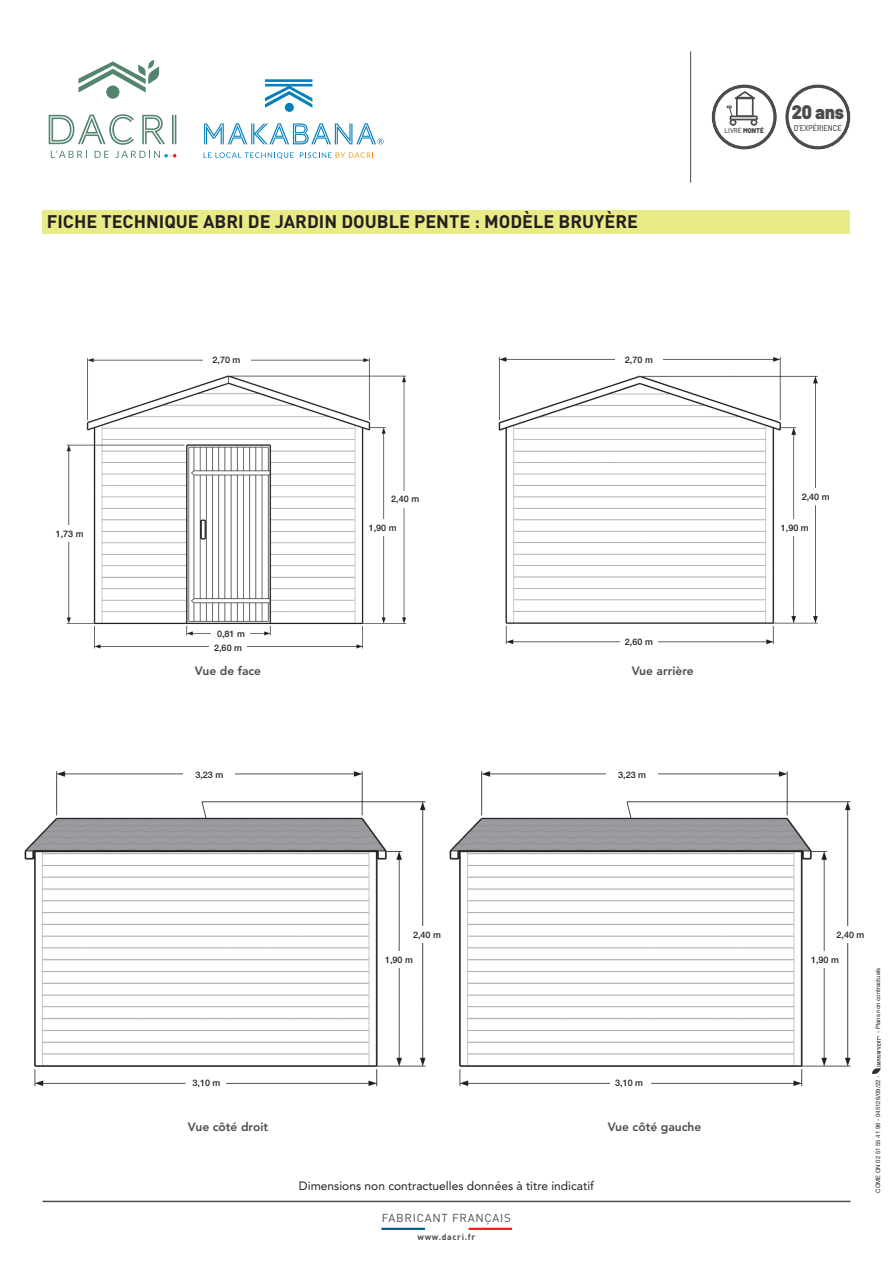
<style>
.page{position:relative;width:893px;height:1263px;background:#fff}
.page>*{position:absolute;margin:0;border:0;box-sizing:border-box;transform-origin:0 0}
.t1{font:900 19.5px "Barlow";color:#4b4c4d;scale:.9 1}
.t2{font:700 18px "DIN Pro";color:#231f20}
.t3{font:12px "Avenir LT Std";color:#231f20}
.t4{font:800 12px "Avenir LT Std";color:#4b4c4d}
.t5{font:11.4px "DIN Pro";letter-spacing:.065em;color:#4b4c4d}
.t6{font:500 9px "Helvetica Neue LT Std";color:#231f20}
.t7{font:700 8.55px "DIN Pro";letter-spacing:.075em;color:#4b4c4d}
.t8{font:500 8.4px "Barlow";color:#4b4c4d;scale:.87 1}
.t9{font:500 6.9px "Barlow";color:#4b4c4d;scale:.95 1}
.t10{font:6px "Helvetica Neue LT Std";color:#231f20}
.s1{font-weight:900}
</style>
<div class="page">
<img style="left:872px;top:1036px;width:9px;height:38px">
<hr style="left:43px;top:1201px;width:807px;height:1px;background:#4b4c4d">
<hr style="left:690px;top:51px;width:1px;height:132px;background:#4b4c4d">
<svg style="left:49px;top:114px;width:127px;height:44px"></svg>
<hr style="left:172px;top:115px;width:2px;height:29px;background:#53856e">
<div style="left:106px;top:86px;width:13px;height:12px;background:#53856e;border-radius:50%"></div>
<svg style="left:78px;top:60px;width:81px;height:33px"></svg>
<svg style="left:204px;top:152px;width:90px;height:7px"></svg>
<svg style="left:300px;top:152px;width:73px;height:6px"></svg>
<svg style="left:265px;top:79px;width:47px;height:29px"></svg>
<div style="left:285px;top:103px;width:9px;height:9px;background:#037fbb;border-radius:50%"></div>
<svg style="left:204px;top:123px;width:180px;height:21px"></svg>
<svg style="left:785px;top:84px;width:65px;height:66px"></svg>
<svg style="left:712px;top:84px;width:65px;height:66px"></svg>
<hr style="left:381px;top:1228px;width:44px;height:2px;background:#005d91">
<hr style="left:469px;top:1228px;width:43px;height:2px;background:#ee1d23">
<img style="left:66px;top:358px;width:341px;height:291px">
<img style="left:24px;top:771px;width:402px;height:316px">
<img style="left:449px;top:771px;width:402px;height:316px">
<img style="left:498px;top:357px;width:320px;height:288px">
<div style="left:43px;top:210px;width:807px;height:23px;background:#e9eb86"></div>
<div style="left:203px;top:351px;width:47px;height:17px;background:#fff"></div>
<div style="left:615px;top:351px;width:48px;height:17px;background:#fff"></div>
<div style="left:51px;top:526px;width:37px;height:16px;background:#fff"></div>
<div style="left:209px;top:639px;width:38px;height:17px;background:#fff"></div>
<div style="left:184px;top:766px;width:51px;height:17px;background:#fff"></div>
<div style="left:607px;top:766px;width:51px;height:17px;background:#fff"></div>
<div style="left:401px;top:926px;width:51px;height:17px;background:#fff"></div>
<div style="left:825px;top:926px;width:51px;height:17px;background:#fff"></div>
<div style="left:379px;top:951px;width:39px;height:17px;background:#fff"></div>
<div style="left:805px;top:951px;width:39px;height:17px;background:#fff"></div>
<div style="left:187px;top:1075px;width:39px;height:16px;background:#fff"></div>
<div style="left:610px;top:1075px;width:39px;height:16px;background:#fff"></div>
<div style="left:620px;top:633px;width:38px;height:17px;background:#fff"></div>
<div style="left:364px;top:519px;width:37px;height:17px;background:#fff"></div>
<div style="left:776px;top:519px;width:37px;height:17px;background:#fff"></div>
<div style="left:387px;top:491px;width:37px;height:16px;background:#fff"></div>
<div style="left:797px;top:489px;width:37px;height:16px;background:#fff"></div>
<div style="left:211px;top:627px;width:39px;height:12px;background:#fff"></div>
<h2 class="t2" style="left:47px;top:207px;width:593px">FICHE TECHNIQUE ABRI DE JARDIN DOUBLE PENTE : MODÈLE BRUYÈRE</h2>
<p class="t6" style="left:213px;top:354px;width:29px">2,70 m</p>
<p class="t6" style="left:625px;top:354px;width:29px">2,70 m</p>
<p class="t9" style="left:724px;top:127px;width:43px">LIVRÉ <span class="s1">MONTÉ</span></p>
<h1 class="t1" style="left:792px;top:100px;width:59px">20 ans</h1>
<p class="t8" style="left:794px;top:123px;width:56px">D’EXPÉRIENCE</p>
<p class="t6" style="left:56px;top:529px;width:29px">1,73 m</p>
<p class="t6" style="left:391px;top:494px;width:29px">2,40 m</p>
<p class="t6" style="left:802px;top:492px;width:29px">2,40 m</p>
<p class="t6" style="left:217px;top:628px;width:29px">0,81 m</p>
<p class="t6" style="left:214px;top:642px;width:29px">2,60 m</p>
<p class="t6" style="left:369px;top:522px;width:29px">1,90 m</p>
<p class="t6" style="left:781px;top:522px;width:29px">1,90 m</p>
<p class="t6" style="left:625px;top:636px;width:29px">2,60 m</p>
<h3 class="t4" style="left:195px;top:663px;width:68px">Vue de face</h3>
<h3 class="t4" style="left:632px;top:663px;width:64px">Vue arrière</h3>
<p class="t6" style="left:195px;top:769px;width:29px">3,23 m</p>
<p class="t6" style="left:618px;top:769px;width:29px">3,23 m</p>
<p class="t6" style="left:413px;top:929px;width:29px">2,40 m</p>
<p class="t6" style="left:836px;top:929px;width:29px">2,40 m</p>
<p class="t6" style="left:385px;top:954px;width:29px">1,90 m</p>
<p class="t6" style="left:811px;top:954px;width:29px">1,90 m</p>
<p class="t10" style="left:875px;top:1033px;width:67px;rotate:-90deg">- Plans non contractuels</p>
<p class="t6" style="left:193px;top:1078px;width:29px">3,10 m</p>
<p class="t6" style="left:615px;top:1078px;width:29px">3,10 m</p>
<h3 class="t4" style="left:188px;top:1120px;width:82px">Vue côté droit</h3>
<h3 class="t4" style="left:608px;top:1120px;width:95px">Vue côté gauche</h3>
<h3 class="t3" style="left:299px;top:1179px;width:297px">Dimensions non contractuelles données à titre indicatif</h3>
<p class="t5" style="left:382px;top:1209px;width:131px">FABRICANT FRANÇAIS</p>
<p class="t7" style="left:417px;top:1230px;width:59px">www.dacri.fr</p>
<p class="t10" style="left:875px;top:1193px;width:119px;rotate:-90deg">COME ON 02 51 55 41 96 - 045126/09/22 -</p>
</div>
